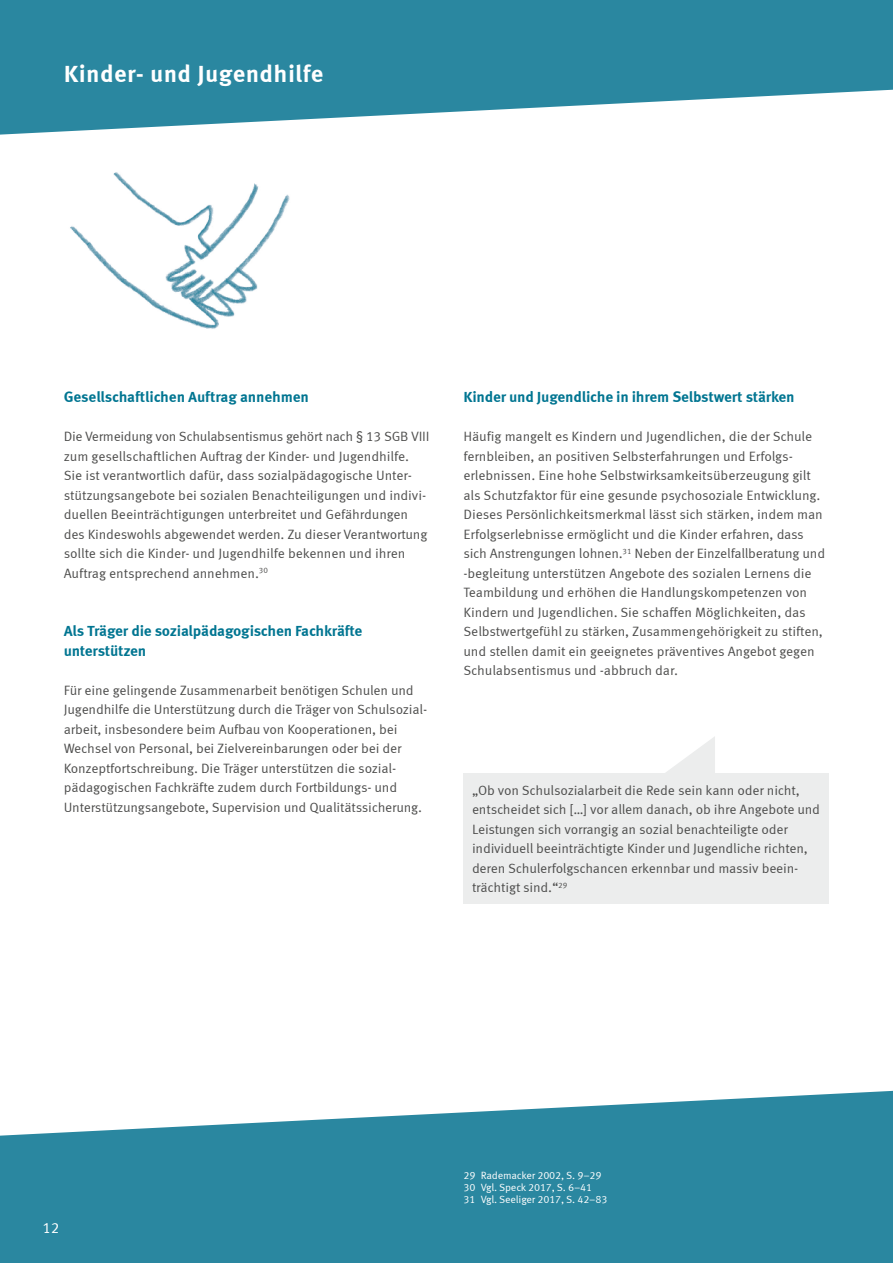
<style>
.page{position:relative;width:893px;height:1263px;background:#fff}
.page>*{position:absolute;margin:0;border:0;box-sizing:border-box;transform-origin:0 0}
.t1{font:700 24px "Meta Correspondence";letter-spacing:.015em;color:#fff}
.t2{font:700 15px/19.5px "Meta Correspondence";letter-spacing:-.015em;color:#007591}
.t3{font:15px "Meta Correspondence";color:#fff}
.t4{font:13.5px/19.5px "Meta Correspondence";letter-spacing:-.015em;color:#4d4d4c}
.t5{font:10.5px/12px "Meta Correspondence";letter-spacing:-.02em;color:#fff}
</style>
<div class="page">
<img style="left:70px;top:172px;width:220px;height:157px">
<svg style="left:0;top:1091px;width:893px;height:172px;fill:#2a87a0"></svg>
<svg style="left:0;top:0;width:893px;height:135px;fill:#2a87a0"></svg>
<svg style="left:656px;top:737px;width:59px;height:37px"></svg>
<div style="left:463px;top:774px;width:366px;height:130px;background:#eceded"></div>
<h1 class="t1" style="left:64px;top:59px;width:261px">Kinder- und Jugendhilfe</h1>
<p class="t2" style="left:64px;top:387px;width:247px">Gesellschaftlichen Auftrag annehmen</p>
<p class="t4" style="left:64px;top:427px;width:367px">Die Vermeidung von Schulabsentismus gehört nach § 13 SGB VIII zum gesellschaftlichen Auftrag der Kinder- und Jugendhilfe.<br>Sie ist verantwortlich dafür, dass sozialpädagogische Unter&shy;stützungsangebote bei sozialen Benachteiligungen und indivi&shy;duellen Beeinträchtigungen unterbreitet und Gefährdungen des Kindeswohls abgewendet werden. Zu dieser Verantwortung sollte sich die Kinder- und Jugendhilfe bekennen und ihren Auftrag entsprechend annehmen.<sup>30</sup></p>
<p class="t2" style="left:64px;top:621px;width:300px">Als Träger die sozialpädagogischen Fachkräfte unterstützen</p>
<p class="t4" style="left:64px;top:680px;width:365px">Für eine gelingende Zusammenarbeit benötigen Schulen und Jugendhilfe die Unterstützung durch die Träger von Schulsozial&shy;arbeit, insbesondere beim Aufbau von Kooperationen, bei Wechsel von Personal, bei Zielvereinbarungen oder bei der Konzeptfortschreibung. Die Träger unterstützen die sozial&shy;pädagogischen Fachkräfte zudem durch Fortbildungs- und Unterstützungsangebote, Supervision und Qualitätssicherung.</p>
<p class="t2" style="left:463px;top:387px;width:333px">Kinder und Jugendliche in ihrem Selbstwert stärken</p>
<p class="t4" style="left:463px;top:427px;width:363px">Häufig mangelt es Kindern und Jugendlichen, die der Schule fernbleiben, an positiven Selbsterfahrungen und Erfolgs&shy;erlebnissen. Eine hohe Selbstwirksamkeitsüberzeugung gilt als Schutzfaktor für eine gesunde psychosoziale Entwicklung.<br>Dieses Persönlichkeitsmerkmal lässt sich stärken, indem man Erfolgserlebnisse ermöglicht und die Kinder erfahren, dass sich Anstrengungen lohnen.<sup>31</sup> Neben der Einzelfallberatung und -begleitung unterstützen Angebote des sozialen Lernens die Teambildung und erhöhen die Handlungskompetenzen von Kindern und Jugendlichen. Sie schaffen Möglichkeiten, das Selbstwertgefühl zu stärken, Zusammengehörigkeit zu stiften, und stellen damit ein geeignetes präventives Angebot gegen Schulabsentismus und -abbruch dar.</p>
<p class="t4" style="left:472px;top:780px;width:350px">„Ob von Schulsozialarbeit die Rede sein kann oder nicht, entscheidet sich […] vor allem danach, ob ihre Angebote und Leistungen sich vorrangig an sozial benachteiligte oder individuell beeinträchtigte Kinder und Jugendliche richten, deren Schulerfolgschancen erkennbar und massiv beein&shy;trächtigt sind.“<sup>29</sup></p>
<p class="t3" style="left:43px;top:1219px;width:19px">12</p>
<p class="t5" style="left:463px;top:1169px;width:145px">29 Rademacker 2002, S. 9–29<br>30 Vgl. Speck 2017, S. 6–41<br>31 Vgl. Seeliger 2017, S. 42–83</p>
</div>
